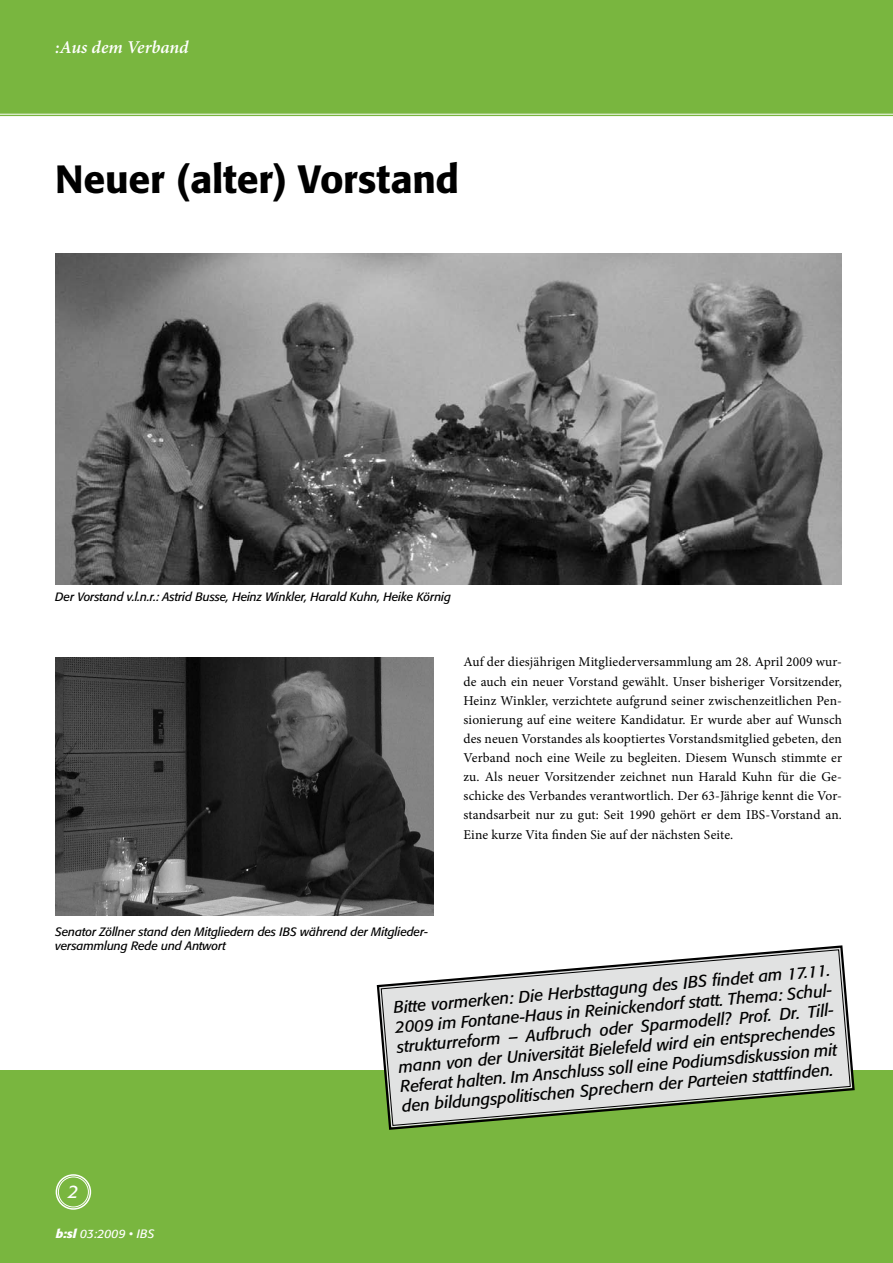
<style>
.page{position:relative;width:893px;height:1263px;background:#fff}
.page>*{position:absolute;margin:0;border:0;box-sizing:border-box;transform-origin:0 0}
.t1{font:500 39px "Formata";letter-spacing:-.005em;color:#000}
.t2{font:italic 600 18px "Minion Pro";letter-spacing:-.005em;color:#fff}
.t3{font:italic 18px "Formata";color:#fff}
.t4{font:italic 16.5px/19.8px "Formata";color:#000;text-align:justify}
.t5{font:13.5px/19.2px "Minion Pro";letter-spacing:.005em;color:#000;text-align:justify}
.t6{font:italic 12px/14.4px "Formata";letter-spacing:-.01em;color:#000}
.t7{font:italic 12px "Formata";color:#fff}
.s1{font-weight:700}
</style>
<div class="page">
<svg style="left:0;top:115px;width:893px;height:2px"></svg>
<div style="left:0;top:0;width:893px;height:115px;background:#79b63f"></div>
<div style="left:0;top:1070px;width:893px;height:193px;background:#79b63f"></div>
<div style="left:56px;top:1174px;width:35px;height:36px;border:2px solid #fff;border-radius:50%"></div>
<div style="left:58px;top:1177px;width:31px;height:30px;border:1px solid #fff;border-radius:50%"></div>
<img style="left:55px;top:253px;width:787px;height:332px">
<img style="left:55px;top:657px;width:379px;height:258px">
<svg style="left:376px;top:945px;width:479px;height:185px"></svg>
<svg style="left:380px;top:949px;width:471px;height:177px"></svg>
<h2 class="t2" style="left:55px;top:35px;width:135px">:Aus dem Verband</h2>
<h1 class="t1" style="left:55px;top:155px;width:405px">Neuer (alter) Vorstand</h1>
<p class="t6" style="left:55px;top:590px;width:397px">Der Vorstand v.l.n.r.: Astrid Busse, Heinz Winkler, Harald Kuhn, Heike Körnig</p>
<p class="t5" style="left:463px;top:652px;width:380px">Auf der diesjährigen Mitgliederversammlung am 28. April 2009 wur&shy;de auch ein neuer Vorstand gewählt. Unser bisheriger Vorsitzender, Heinz Winkler, verzichtete aufgrund seiner zwischenzeitlichen Pen&shy;sionierung auf eine weitere Kandidatur. Er wurde aber auf Wunsch des neuen Vorstandes als kooptiertes Vorstandsmitglied gebeten, den Verband noch eine Weile zu begleiten. Diesem Wunsch stimmte er zu. Als neuer Vorsitzender zeichnet nun Harald Kuhn für die Ge&shy;schicke des Verbandes verantwortlich. Der 63-Jährige kennt die Vor&shy;standsarbeit nur zu gut: Seit 1990 gehört er dem IBS-Vorstand an.<br>Eine kurze Vita finden Sie auf der nächsten Seite.</p>
<p class="t6" style="left:55px;top:924px;width:374px">Senator Zöllner stand den Mitgliedern des IBS während der Mitglieder&shy;versammlung Rede und Antwort</p>
<p class="t4" style="left:393px;top:998px;width:440px;rotate:-5deg">Bitte vormerken: Die Herbsttagung des IBS fi ndet am 17.11.<br>2009 im Fontane-Haus in Reinickendorf statt. Thema: Schul&shy;strukturreform – Aufbruch oder Sparmodell? Prof. Dr. Till&shy;mann von der Universität Bielefeld wird ein entsprechendes Referat halten. Im Anschluss soll eine Podiumsdiskussion mit den bildungspolitischen Sprechern der Parteien stattfi nden.</p>
<h2 class="t3" style="left:68px;top:1181px;width:12px">2</h2>
<p class="t7" style="left:56px;top:1227px;width:100px"><span class="s1">b:sl</span> 03:2009 • IBS</p>
</div>
